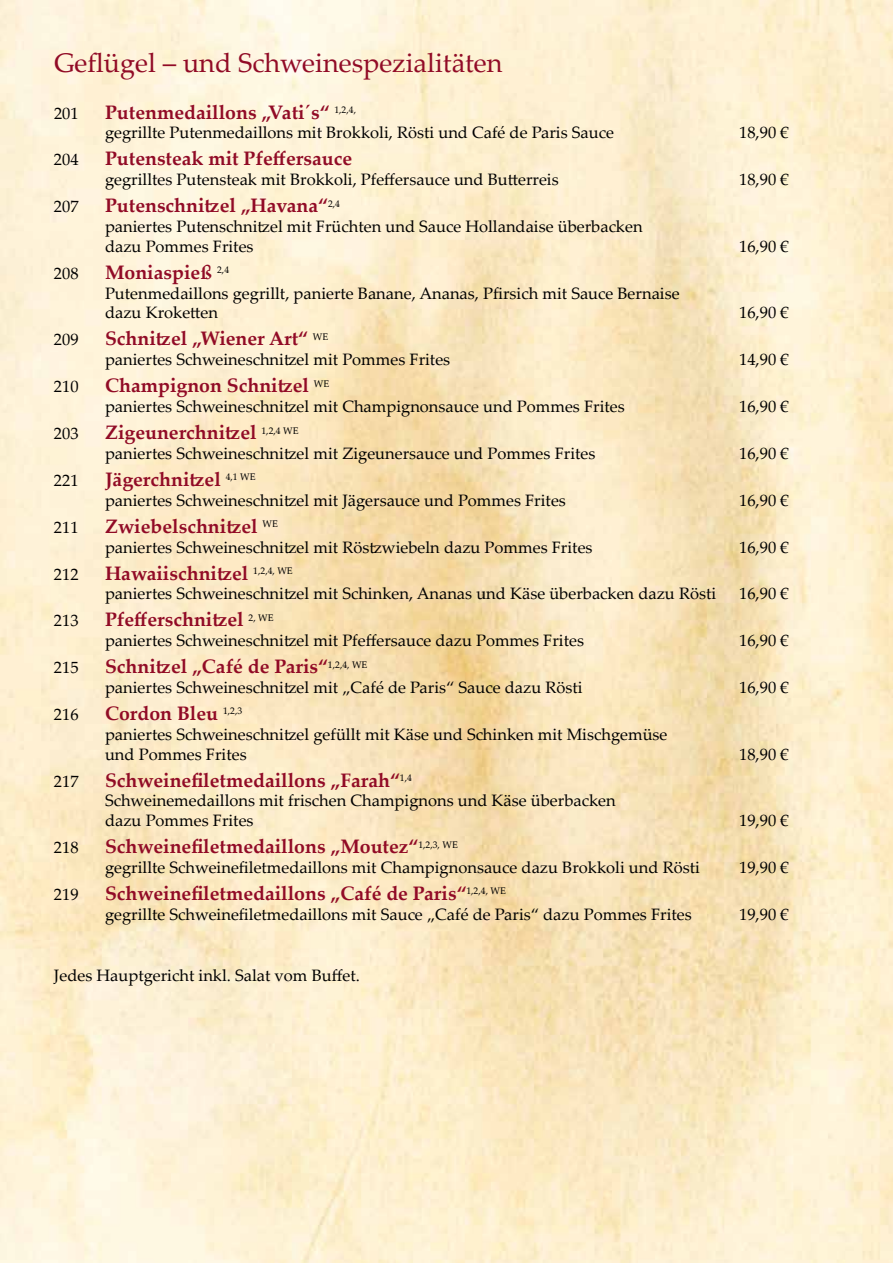
<style>
.page{position:relative;width:893px;height:1263px;background:#fff}
.page>*{position:absolute;margin:0;border:0;box-sizing:border-box;transform-origin:0 0}
.t1{font:27px "Palatino Linotype";color:#910b26}
.t2{font:700 19.5px "Palatino Linotype";color:#910b26}
.t3{font:16.5px/19.8px "Palatino Linotype";color:#000}
</style>
<div class="page">
<h1 class="t1" style="left:54px;top:43px;width:450px">Geflügel – und Schweinespezialitäten</h1>
<p class="t3" style="left:54px;top:102px;width:26px">201</p>
<p class="t2" style="left:105px;top:98px;width:253px">Putenmedaillons „Vati´s“ <sup>1,2,4,</sup></p>
<p class="t3" style="left:105px;top:122px;width:510px">gegrillte Putenmedaillons mit Brokkoli, Rösti und Café de Paris Sauce</p>
<p class="t3" style="left:739px;top:122px;width:51px">18,90 €</p>
<p class="t3" style="left:54px;top:149px;width:26px">204</p>
<p class="t2" style="left:105px;top:145px;width:249px">Putensteak mit Pfeffersauce</p>
<p class="t3" style="left:105px;top:169px;width:455px">gegrilltes Putensteak mit Brokkoli, Pfeffersauce und Butterreis</p>
<p class="t3" style="left:739px;top:169px;width:51px">18,90 €</p>
<p class="t3" style="left:54px;top:196px;width:26px">207</p>
<p class="t2" style="left:105px;top:192px;width:237px">Putenschnitzel „Havana“<sup>2,4</sup></p>
<p class="t3" style="left:105px;top:216px;width:539px">paniertes Putenschnitzel mit Früchten und Sauce Hollandaise überbacken dazu Pommes Frites</p>
<p class="t3" style="left:739px;top:236px;width:51px">16,90 €</p>
<p class="t3" style="left:54px;top:263px;width:26px">208</p>
<p class="t2" style="left:105px;top:258px;width:126px">Moniaspieß <sup>2,4</sup></p>
<p class="t3" style="left:105px;top:282px;width:576px">Putenmedaillons gegrillt, panierte Banane, Ananas, Pfirsich mit Sauce Bernaise dazu Kroketten</p>
<p class="t3" style="left:739px;top:302px;width:51px">16,90 €</p>
<p class="t3" style="left:54px;top:329px;width:26px">209</p>
<p class="t2" style="left:105px;top:325px;width:225px">Schnitzel „Wiener Art“ <sup>WE</sup></p>
<p class="t3" style="left:105px;top:349px;width:347px">paniertes Schweineschnitzel mit Pommes Frites</p>
<p class="t3" style="left:739px;top:349px;width:51px">14,90 €</p>
<p class="t3" style="left:54px;top:376px;width:26px">210</p>
<p class="t2" style="left:105px;top:372px;width:226px">Champignon Schnitzel <sup>WE</sup></p>
<p class="t3" style="left:105px;top:396px;width:521px">paniertes Schweineschnitzel mit Champignonsauce und Pommes Frites</p>
<p class="t3" style="left:739px;top:396px;width:51px">16,90 €</p>
<p class="t3" style="left:54px;top:423px;width:26px">203</p>
<p class="t2" style="left:105px;top:419px;width:195px">Zigeunerchnitzel <sup>1,2,4</sup> <sup>WE</sup></p>
<p class="t3" style="left:105px;top:443px;width:492px">paniertes Schweineschnitzel mit Zigeunersauce und Pommes Frites</p>
<p class="t3" style="left:739px;top:443px;width:51px">16,90 €</p>
<p class="t3" style="left:54px;top:470px;width:26px">221</p>
<p class="t2" style="left:105px;top:465px;width:152px">Jägerchnitzel <sup>4,1</sup> <sup>WE</sup></p>
<p class="t3" style="left:105px;top:489px;width:462px">paniertes Schweineschnitzel mit Jägersauce und Pommes Frites</p>
<p class="t3" style="left:739px;top:489px;width:51px">16,90 €</p>
<p class="t3" style="left:54px;top:516px;width:26px">211</p>
<p class="t2" style="left:105px;top:512px;width:174px">Zwiebelschnitzel <sup>WE</sup></p>
<p class="t3" style="left:105px;top:536px;width:489px">paniertes Schweineschnitzel mit Röstzwiebeln dazu Pommes Frites</p>
<p class="t3" style="left:739px;top:536px;width:51px">16,90 €</p>
<p class="t3" style="left:54px;top:563px;width:26px">212</p>
<p class="t2" style="left:105px;top:559px;width:189px">Hawaiischnitzel <sup>1,2,4,</sup> <sup>WE</sup></p>
<p class="t3" style="left:105px;top:583px;width:613px">paniertes Schweineschnitzel mit Schinken, Ananas und Käse überbacken dazu Rösti</p>
<p class="t3" style="left:739px;top:583px;width:51px">16,90 €</p>
<p class="t3" style="left:54px;top:610px;width:26px">213</p>
<p class="t2" style="left:105px;top:606px;width:170px">Pfefferschnitzel <sup>2,</sup> <sup>WE</sup></p>
<p class="t3" style="left:105px;top:630px;width:480px">paniertes Schweineschnitzel mit Pfeffersauce dazu Pommes Frites</p>
<p class="t3" style="left:739px;top:630px;width:51px">16,90 €</p>
<p class="t3" style="left:54px;top:657px;width:26px">215</p>
<p class="t2" style="left:105px;top:653px;width:264px">Schnitzel „Café de Paris“<sup>1,2,4,</sup> <sup>WE</sup></p>
<p class="t3" style="left:105px;top:677px;width:479px">paniertes Schweineschnitzel mit „Café de Paris“ Sauce dazu Rösti</p>
<p class="t3" style="left:739px;top:677px;width:51px">16,90 €</p>
<p class="t3" style="left:54px;top:704px;width:26px">216</p>
<p class="t2" style="left:105px;top:699px;width:139px">Cordon Bleu <sup>1,2,3</sup></p>
<p class="t3" style="left:105px;top:723px;width:564px">paniertes Schweineschnitzel gefüllt mit Käse und Schinken mit Mischgemüse und Pommes Frites</p>
<p class="t3" style="left:739px;top:743px;width:51px">18,90 €</p>
<p class="t3" style="left:54px;top:770px;width:26px">217</p>
<p class="t2" style="left:105px;top:766px;width:308px">Schweinefiletmedaillons „Farah“<sup>1,4</sup></p>
<p class="t3" style="left:105px;top:790px;width:512px">Schweinemedaillons mit frischen Champignons und Käse überbacken dazu Pommes Frites</p>
<p class="t3" style="left:739px;top:810px;width:51px">19,90 €</p>
<p class="t3" style="left:54px;top:837px;width:26px">218</p>
<p class="t2" style="left:105px;top:833px;width:354px">Schweinefiletmedaillons „Moutez“<sup>1,2,3,</sup> <sup>WE</sup></p>
<p class="t3" style="left:105px;top:857px;width:596px">gegrillte Schweinefiletmedaillons mit Champignonsauce dazu Brokkoli und Rösti</p>
<p class="t3" style="left:739px;top:857px;width:51px">19,90 €</p>
<p class="t3" style="left:54px;top:884px;width:26px">219</p>
<p class="t2" style="left:105px;top:879px;width:402px">Schweinefiletmedaillons „Café de Paris“<sup>1,2,4,</sup> <sup>WE</sup></p>
<p class="t3" style="left:105px;top:903px;width:588px">gegrillte Schweinefiletmedaillons mit Sauce „Café de Paris“ dazu Pommes Frites</p>
<p class="t3" style="left:739px;top:903px;width:51px">19,90 €</p>
<p class="t3" style="left:54px;top:965px;width:307px">Jedes Hauptgericht inkl. Salat vom Buffet.</p>
</div>
